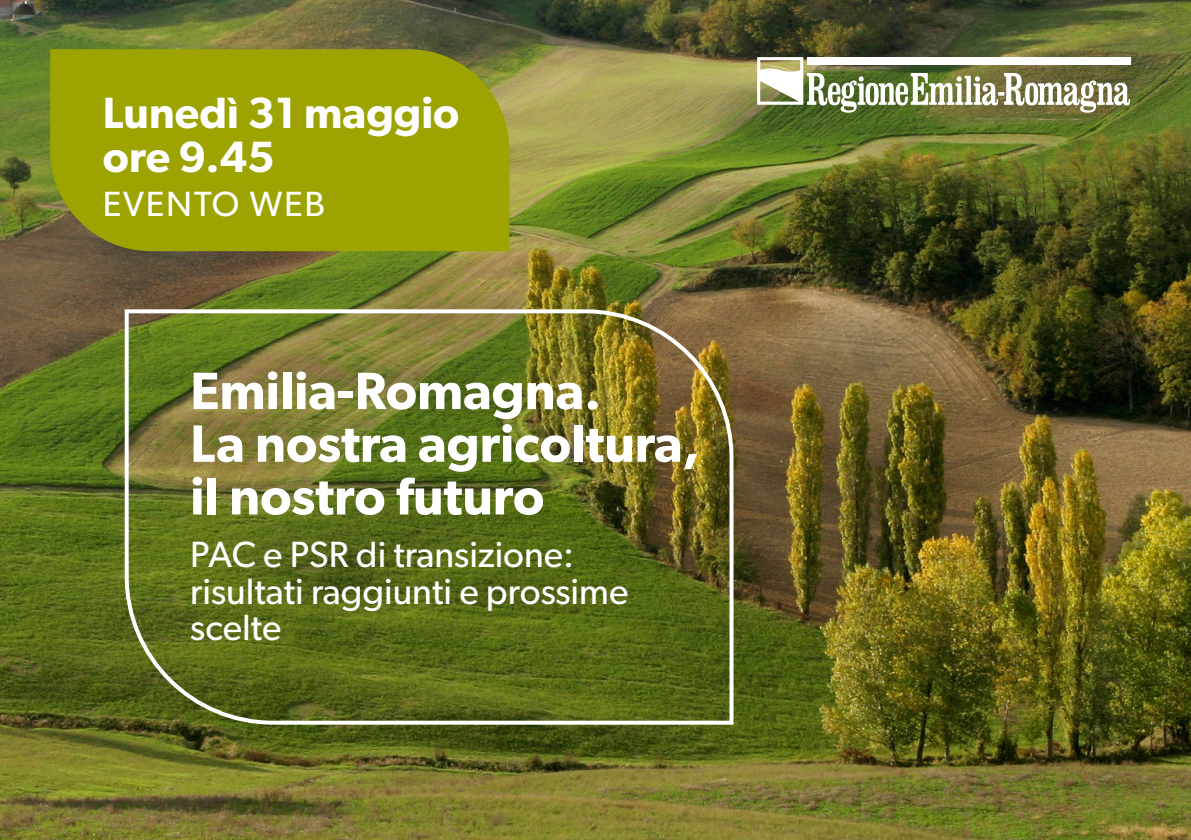
<style>
.page{position:relative;width:1191px;height:840px;background:#fff}
.page>*{position:absolute;margin:0;border:0;box-sizing:border-box;transform-origin:0 0}
.t1{font:600 52.6px/52.6px "Gibson";color:#fff}
.t2{font:600 43.8px "Gibson";color:#fff}
.t3{font:36.6px/36.6px "Gibson";color:#fff}
.t4{font:35px "Gibson";letter-spacing:.05em;color:#fff}
</style>
<div class="page">
<img style="left:0;top:0;width:1191px;height:839px">
<div style="left:50px;top:49px;width:459px;height:202px;background:#9da300"></div>
<img style="left:757px;top:57px;width:373px;height:56px">
<img style="left:123px;top:307px;width:612px;height:419px">
<p class="t2" style="left:103px;top:87px;width:358px">Lunedì 31 maggio</p>
<p class="t2" style="left:103px;top:131px;width:173px">ore 9.45</p>
<p class="t4" style="left:103px;top:183px;width:224px">EVENTO WEB</p>
<p class="t1" style="left:190px;top:363px;width:511px">Emilia-Romagna.<br>La nostra agricoltura, il nostro futuro</p>
<p class="t3" style="left:190px;top:535px;width:439px">PAC e PSR di transizione: risultati raggiunti e prossime scelte</p>
</div>
